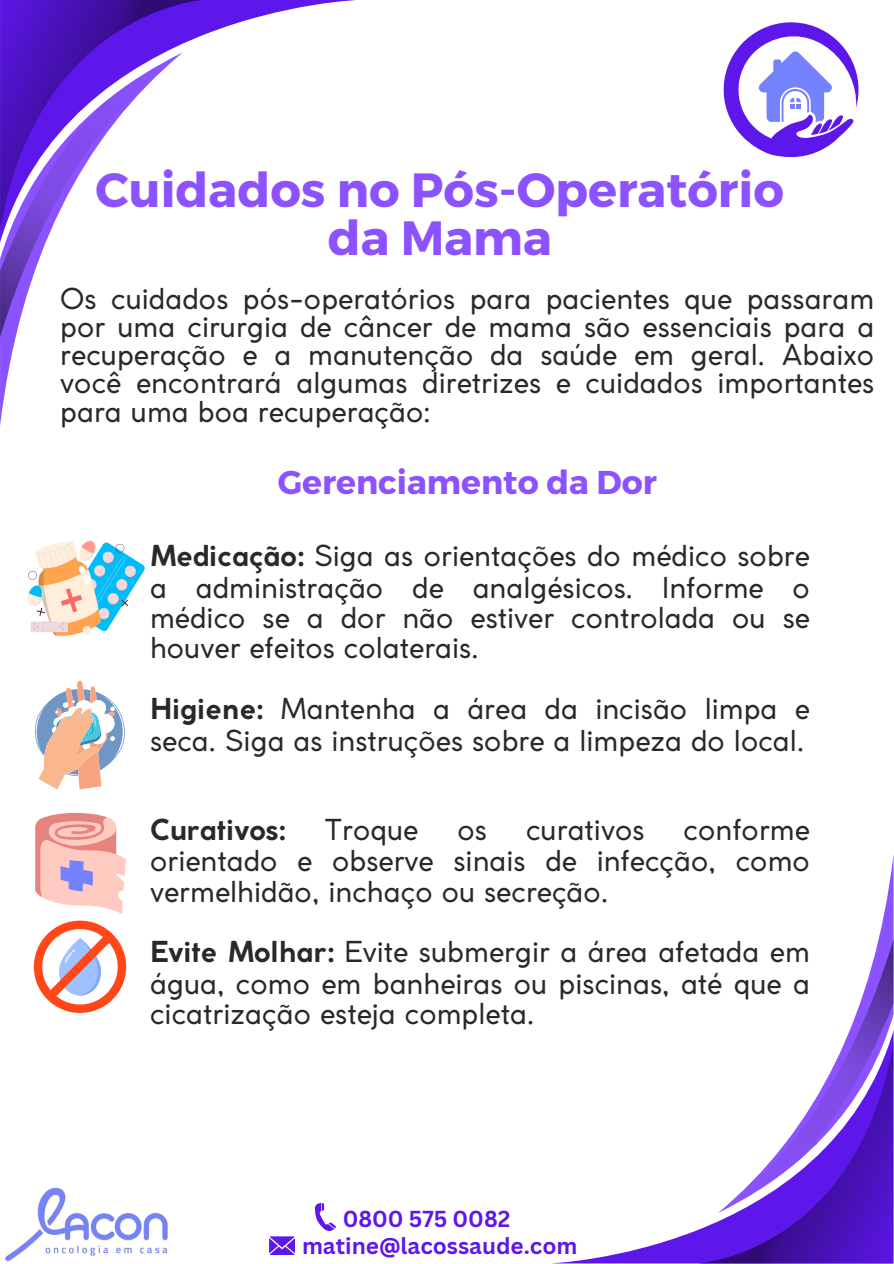
<style>
.page{position:relative;width:894px;height:1264px;background:#fff}
.page>*{position:absolute;margin:0;border:0;box-sizing:border-box;transform-origin:0 0}
.t1{font:700 48px/47.2px "Montserrat";color:#8c52ff;text-align:center}
.t2{font:700 33px "Montserrat";color:#8c52ff}
.t3{font:28.5px/30.9px "Coco Gothic";color:#292929;text-align:justify}
.t4{font:700 28.5px "Coco Gothic";color:#292929}
.t5{font:700 22.5px "Canva Sans";color:#5e17eb}
.s1{font-weight:700}
</style>
<div class="page">
<svg style="left:0;top:337px;width:16px;height:89px"></svg>
<svg style="left:203px;top:0;width:153px;height:35px"></svg>
<svg style="left:0;top:0;width:203px;height:52px;background:#541ac6"></svg>
<svg style="left:0;top:52px;width:183px;height:285px"></svg>
<svg style="left:878px;top:859px;width:15px;height:80px"></svg>
<svg style="left:557px;top:1230px;width:141px;height:33px"></svg>
<svg style="left:698px;top:1212px;width:195px;height:51px;background:#541bc6"></svg>
<svg style="left:719px;top:939px;width:174px;height:273px"></svg>
<svg style="left:269px;top:1236px;width:26px;height:18px"></svg>
<svg style="left:315px;top:1202px;width:21px;height:29px"></svg>
<img style="left:5px;top:1187px;width:163px;height:75px">
<svg style="left:35px;top:680px;width:90px;height:109px"></svg>
<svg style="left:35px;top:813px;width:91px;height:101px"></svg>
<svg style="left:34px;top:920px;width:92px;height:92px"></svg>
<svg style="left:27px;top:540px;width:118px;height:96px"></svg>
<svg style="left:723px;top:22px;width:135px;height:136px"></svg>
<h3 class="t1" style="left:96px;top:164px;width:689px">Cuidados no Pós-Operatório da Mama</h3>
<h3 class="t3" style="left:60px;top:287px;width:815px;line-height:28.2px">Os cuidados pós-operatórios para pacientes que passaram por uma cirurgia de câncer de mama são essenciais para a recuperação e a manutenção da saúde em geral. Abaixo você encontrará algumas diretrizes e cuidados importantes para uma boa recuperação:</h3>
<p class="t2" style="left:277px;top:461px;width:380px">Gerenciamento da Dor</p>
<p class="t3" style="left:150px;top:543px;width:661px"><span class="s1">Medicação:</span> Siga as orientações do médico sobre a administração de analgésicos. Informe o médico se a dor não estiver controlada ou se houver efeitos colaterais.</p>
<h1 class="t3" style="left:150px;top:695px;width:661px;line-height:31.5px"><span class="s1">Higiene:</span> Mantenha a área da incisão limpa e seca. Siga as instruções sobre a limpeza do local.</h1>
<h3 class="t4" style="left:150px;top:818px;width:137px">Curativos:</h3>
<h3 class="t3" style="left:324px;top:816px;width:95px">Troque</h3>
<h3 class="t3" style="left:457px;top:816px;width:31px">os</h3>
<h3 class="t3" style="left:526px;top:816px;width:120px">curativos</h3>
<h3 class="t3" style="left:150px;top:816px;width:661px;text-indent:533px">conforme orientado e observe sinais de infecção, como vermelhidão, inchaço ou secreção.</h3>
<h2 class="t3" style="left:150px;top:939px;width:661px"><span class="s1">Evite Molhar:</span> Evite submergir a área afetada em água, como em banheiras ou piscinas, até que a cicatrização esteja completa.</h2>
<h3 class="t5" style="left:342px;top:1202px;width:169px">0800 575 0082</h3>
<h3 class="t5" style="left:302px;top:1229px;width:277px">matine@lacossaude.com</h3>
</div>
